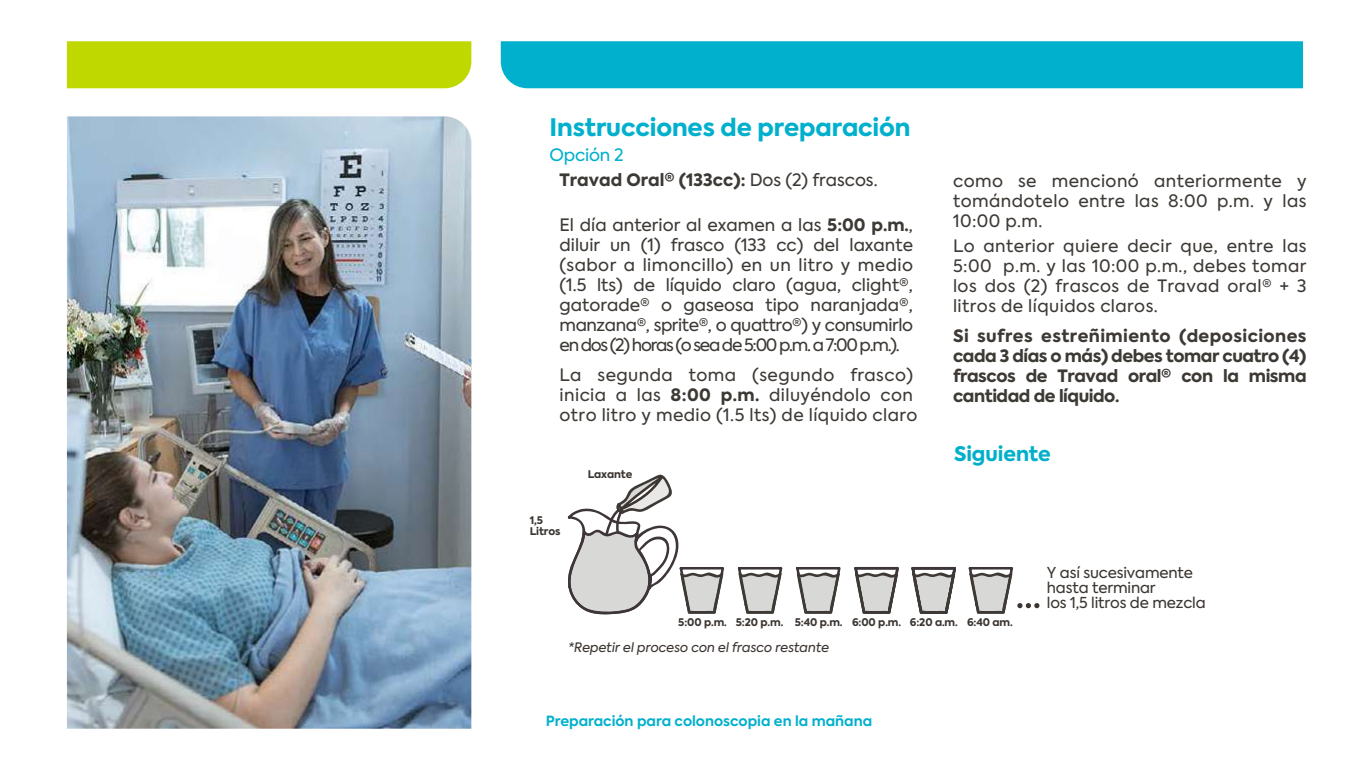
<style>
.page{position:relative;width:1366px;height:768px;background:#fff}
.page>*{position:absolute;margin:0;border:0;box-sizing:border-box;transform-origin:0 0}
.t1{font:800 24px "Axiforma";letter-spacing:-.005em;color:#00b0cc}
.t2{font:800 20px "Axiforma";color:#00b0ca}
.t3{font:17px/20px "Axiforma";letter-spacing:.025em;color:#3d3935;text-align:justify}
.t4{font:800 17px/20px "Axiforma";letter-spacing:-.025em;color:#3d3935;text-align:justify}
.t5{font:800 17px/25px "Axiforma";color:#3d3935}
.t6{font:15px/15px "Axiforma";letter-spacing:-.01em;color:#3c3632}
.t7{font:700 14px "Axiforma";color:#00b0cc}
.t8{font:italic 13px "Axiforma";letter-spacing:-.01em;color:#3c3632}
.t9{font:800 10.5px/10.9px "Axiforma";letter-spacing:-.01em;color:#3c3632}
.s1{font-weight:400;color:#00b0cc}
.s2{font-weight:400}
.s3{font-weight:800}
</style>
<div class="page">
<div style="left:67px;top:41px;width:404px;height:47px;background:#bed800"></div>
<img style="left:67px;top:116px;width:404px;height:613px">
<div style="left:501px;top:41px;width:802px;height:47px;background:#00b0cc"></div>
<svg style="left:567px;top:475px;width:157px;height:140px"></svg>
<svg style="left:738px;top:567px;width:44px;height:47px"></svg>
<svg style="left:796px;top:567px;width:45px;height:47px"></svg>
<svg style="left:854px;top:567px;width:45px;height:47px"></svg>
<svg style="left:911px;top:566px;width:45px;height:48px"></svg>
<svg style="left:968px;top:567px;width:71px;height:47px"></svg>
<h1 class="t1" style="left:550px;top:111px;width:362px">Instrucciones de preparación</h1>
<p class="t5" style="left:560px;top:143px;width:320px;text-indent:-10px"><span class="s1">Opción 2<br></span>Travad Oral® (133cc): <span class="s2">Dos (2) frascos.</span></p>
<p class="t3" style="left:560px;top:215px;width:355px">El día anterior al examen a las <span class="s3">5:00 p.m.</span>, diluir un (1) frasco (133 cc) del laxante (sabor a limoncillo) en un litro y medio (1.5 lts) de líquido claro (agua, clight®, gatorade® o gaseosa tipo naranjada®, manzana®, sprite®, o quattro®) y consumirlo en dos (2) horas (o sea de 5:00 p.m. a 7:00 p.m.).</p>
<p class="t3" style="left:560px;top:365px;width:360px;text-align:left">La segunda toma (segundo frasco) inicia a las <span class="s3">8:00 p.m.</span> diluyéndolo con otro litro y medio (1.5 lts) de líquido claro</p>
<p class="t9" style="left:530px;top:515px;width:32px">1,5<br>Litros</p>
<p class="t9" style="left:588px;top:469px;width:46px">Laxante</p>
<p class="t3" style="left:953px;top:172px;width:355px">como se mencionó anteriormente y tomándotelo entre las 8:00 p.m. y las 10:00 p.m.</p>
<p class="t3" style="left:953px;top:237px;width:355px">Lo anterior quiere decir que, entre las 5:00 p.m. y las 10:00 p.m., debes tomar los dos (2) frascos de Travad oral® + 3 litros de líquidos claros.</p>
<p class="t4" style="left:953px;top:327px;width:355px">Si sufres estreñimiento (deposiciones cada 3 días o más) debes tomar cuatro (4) frascos de Travad oral® con la misma cantidad de líquido.</p>
<p class="t2" style="left:954px;top:440px;width:98px">Siguiente</p>
<p class="t6" style="left:1047px;top:565px;width:160px">Y así sucesivamente hasta terminar<br>los 1,5 litros de mezcla</p>
<p class="t9" style="left:678px;top:617px;width:336px">5:00 p.m. 5:20 p.m. 5:40 p.m. 6:00 p.m. 6:20 a.m. 6:40 am.</p>
<p class="t8" style="left:568px;top:639px;width:262px">*Repetir el proceso con el frasco restante</p>
<p class="t7" style="left:546px;top:711px;width:328px">Preparación para colonoscopia en la mañana</p>
</div>
